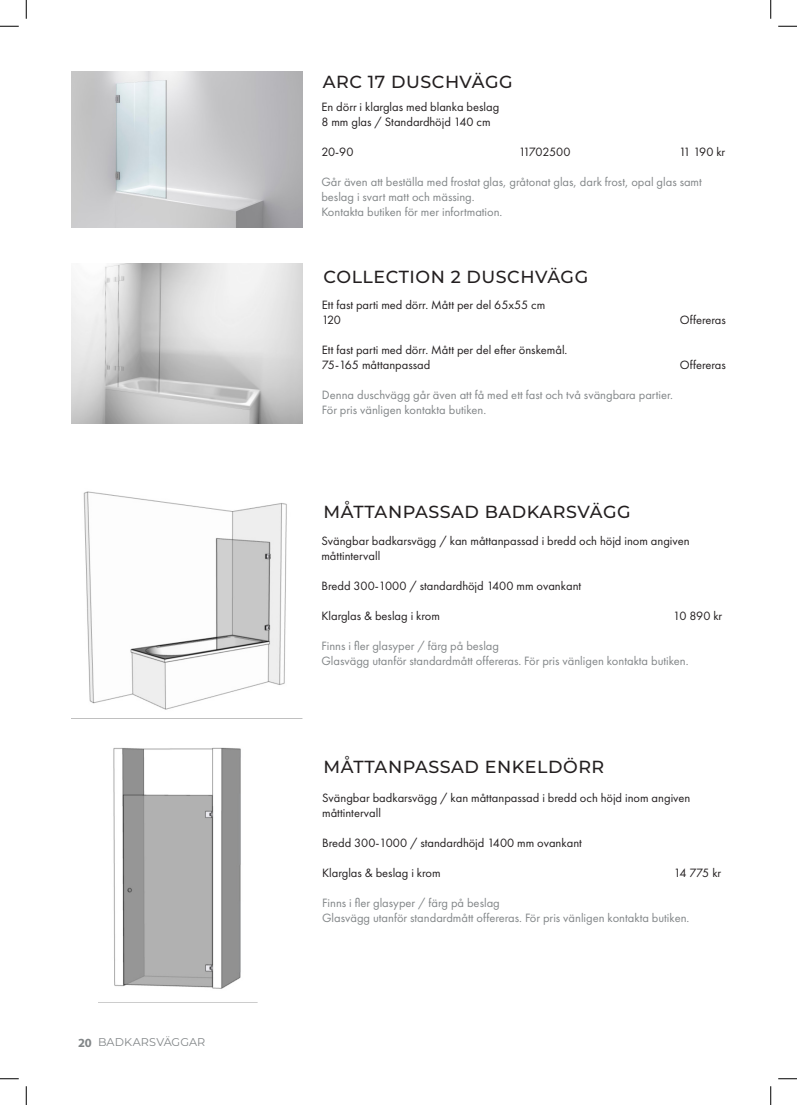
<style>
.page{position:relative;width:797px;height:1105px;background:#fff}
.page>*{position:absolute;margin:0;border:0;box-sizing:border-box;transform-origin:0 0}
.t1{font:500 17.5px "Montserrat";letter-spacing:.03em;color:#231f20}
.t2{font:12.5px/15px "Futura PT";color:#231f20}
.t3{font:12.5px/15px "Futura PT";color:#828688}
.t4{font:12.5px "Futura PT";letter-spacing:-.035em;color:#231f20}
.t5{font:11.25px "Montserrat";letter-spacing:.01em;color:#828688}
.s1{font-family:"Myriad Pro";font-weight:700;font-size:12.5px}
</style>
<div class="page">
<img style="left:71px;top:71px;width:232px;height:157px">
<img style="left:71px;top:264px;width:232px;height:159px">
<img style="left:71px;top:491px;width:232px;height:228px">
<img style="left:98px;top:747px;width:159px;height:256px">
<svg style="left:0;top:25px;width:19px;height:2px"></svg>
<svg style="left:778px;top:25px;width:19px;height:2px"></svg>
<svg style="left:0;top:1078px;width:19px;height:1px"></svg>
<svg style="left:778px;top:1078px;width:19px;height:1px"></svg>
<svg style="left:25px;top:0;width:2px;height:19px"></svg>
<svg style="left:25px;top:1086px;width:2px;height:19px"></svg>
<svg style="left:770px;top:0;width:1px;height:19px"></svg>
<svg style="left:770px;top:1086px;width:1px;height:19px"></svg>
<p class="t5" style="left:78px;top:1035px;width:129px"><span class="s1">20</span> BADKARSVÄGGAR</p>
<p class="t1" style="left:323px;top:70px;width:191px">ARC 17 DUSCHVÄGG</p>
<p class="t2" style="left:321px;top:100px;width:179px">En dörr i klarglas med blanka beslag</p>
<p class="t2" style="left:321px;top:115px;width:171px">8 mm glas / Standardhöjd 140 cm</p>
<p class="t2" style="left:321px;top:145px;width:34px">20-90</p>
<p class="t4" style="left:519px;top:145px;width:53px">11702500</p>
<p class="t2" style="left:679px;top:145px;width:48px">11 190 kr</p>
<p class="t3" style="left:321px;top:175px;width:382px">Går även att beställa med frostat glas, gråtonat glas, dark frost, opal glas samt beslag i svart matt och mässing.<br>Kontakta butiken för mer infortmation.</p>
<p class="t1" style="left:323px;top:264px;width:266px">COLLECTION 2 DUSCHVÄGG</p>
<p class="t2" style="left:322px;top:298px;width:225px">Ett fast parti med dörr. Mått per del 65x55 cm</p>
<p class="t2" style="left:322px;top:313px;width:21px">120</p>
<p class="t2" style="left:679px;top:313px;width:48px">Offereras</p>
<p class="t2" style="left:322px;top:343px;width:247px">Ett fast parti med dörr. Mått per del efter önskemål.<br>75-165 måttanpassad</p>
<p class="t2" style="left:679px;top:358px;width:48px">Offereras</p>
<p class="t3" style="left:322px;top:388px;width:353px">Denna duschvägg går även att få med ett fast och två svängbara partier.</p>
<p class="t3" style="left:322px;top:403px;width:166px">För pris vänligen kontakta butiken.</p>
<p class="t1" style="left:323px;top:500px;width:308px">MÅTTANPASSAD BADKARSVÄGG</p>
<p class="t2" style="left:321px;top:533px;width:370px">Svängbar badkarsvägg / kan måttanpassad i bredd och höjd inom angiven</p>
<p class="t2" style="left:321px;top:548px;width:60px">måttintervall</p>
<p class="t2" style="left:321px;top:578px;width:261px">Bredd 300-1000 / standardhöjd 1400 mm ovankant</p>
<p class="t2" style="left:321px;top:608px;width:120px">Klarglas &amp; beslag i krom</p>
<p class="t2" style="left:673px;top:608px;width:51px">10 890 kr</p>
<p class="t3" style="left:321px;top:638px;width:179px">Finns i fler glasyper / färg på beslag</p>
<p class="t3" style="left:321px;top:653px;width:369px">Glasvägg utanför standardmått offereras. För pris vänligen kontakta butiken.</p>
<p class="t1" style="left:323px;top:755px;width:282px">MÅTTANPASSAD ENKELDÖRR</p>
<p class="t2" style="left:322px;top:790px;width:370px">Svängbar badkarsvägg / kan måttanpassad i bredd och höjd inom angiven</p>
<p class="t2" style="left:322px;top:805px;width:60px">måttintervall</p>
<p class="t2" style="left:322px;top:835px;width:261px">Bredd 300-1000 / standardhöjd 1400 mm ovankant</p>
<p class="t2" style="left:322px;top:865px;width:120px">Klarglas &amp; beslag i krom</p>
<p class="t2" style="left:673px;top:865px;width:49px">14 775 kr</p>
<p class="t3" style="left:322px;top:895px;width:179px">Finns i fler glasyper / färg på beslag</p>
<p class="t3" style="left:322px;top:910px;width:369px">Glasvägg utanför standardmått offereras. För pris vänligen kontakta butiken.</p>
</div>
